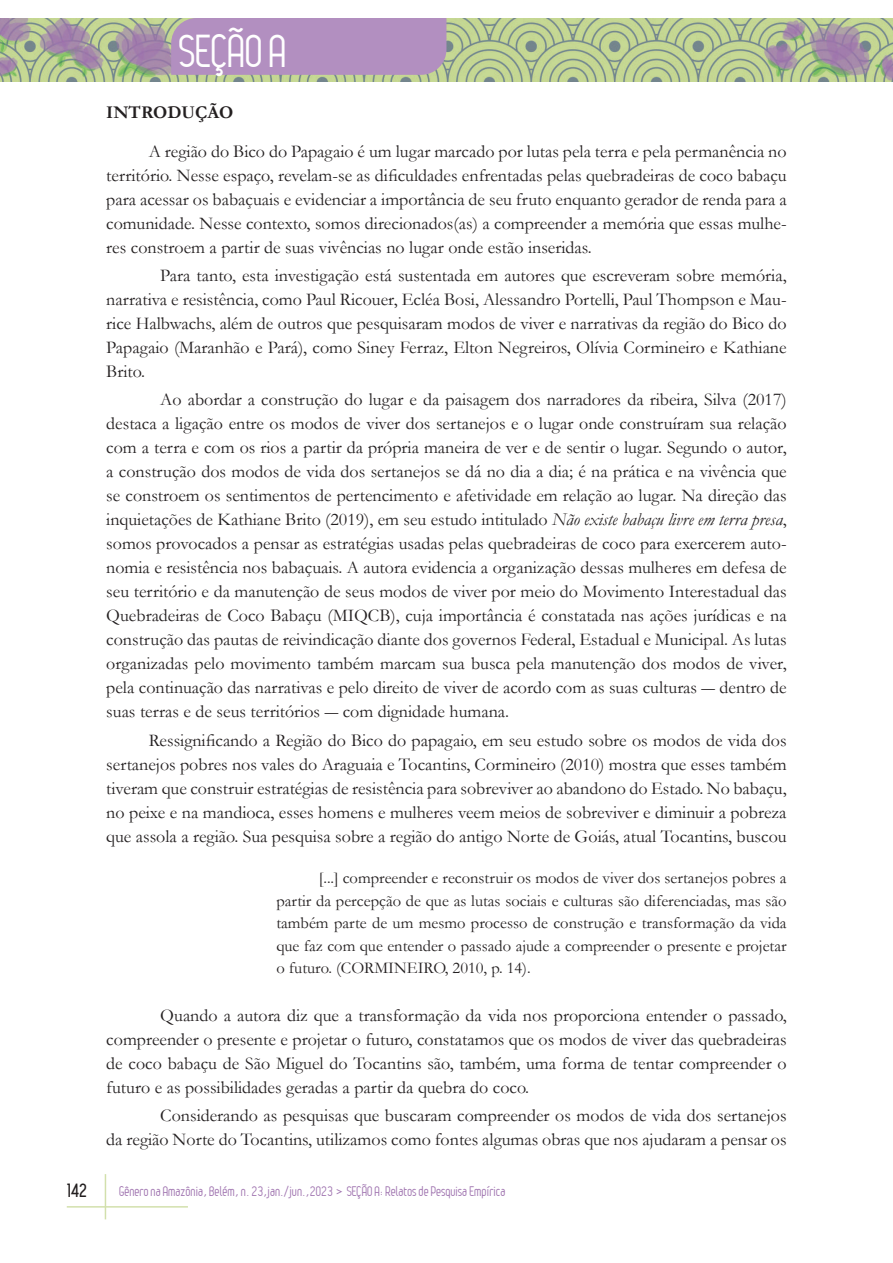
<style>
.page{position:relative;width:893px;height:1263px;background:#fff}
.page>*{position:absolute;margin:0;border:0;box-sizing:border-box;transform-origin:0 0}
.t1{font:45px "Leger";letter-spacing:-.01em;color:#fff}
.t2{font:18px/24px "Garamond";color:#231f20;text-align:justify}
.t3{font:700 18px "Garamond";color:#231f20}
.t4{font:700 18px "Leger";color:#231f20}
.t5{font:16.5px/22.5px "Garamond";color:#231f20;text-align:justify}
.t6{font:13.5px "Leger";color:#9f73af}
.s1{font-style:italic}
</style>
<div class="page">
<hr style="left:105px;top:1174px;width:1px;height:45px;background:#d2e0ac">
<hr style="left:67px;top:1206px;width:121px;height:1px;background:#d2e0ac">
<img style="left:0;top:18px;width:893px;height:64px">
<div style="left:171px;top:18px;width:275px;height:57px;background:#b28fc0"></div>
<h1 class="t1" style="left:179px;top:26px;width:110px">SEÇÃO A</h1>
<p class="t3" style="left:106px;top:100px;width:129px">INTRODUÇÃO</p>
<p class="t2" style="left:106px;top:139px;width:682px;text-indent:43px">A região do Bico do Papagaio é um lugar marcado por lutas pela terra e pela permanência no território. Nesse espaço, revelam-se as dificuldades enfrentadas pelas quebradeiras de coco babaçu para acessar os babaçuais e evidenciar a importância de seu fruto enquanto gerador de renda para a comunidade. Nesse contexto, somos direcionados(as) a compreender a memória que essas mulhe&shy;res constroem a partir de suas vivências no lugar onde estão inseridas.</p>
<p class="t2" style="left:106px;top:263px;width:682px;text-indent:54px">Para tanto, esta investigação está sustentada em autores que escreveram sobre memória, narrativa e resistência, como Paul Ricouer, Ecléa Bosi, Alessandro Portelli, Paul Thompson e Mau&shy;rice Halbwachs, além de outros que pesquisaram modos de viver e narrativas da região do Bico do Papagaio (Maranhão e Pará), como Siney Ferraz, Elton Negreiros, Olívia Cormineiro e Kathiane Brito.</p>
<p class="t2" style="left:106px;top:387px;width:682px;text-indent:54px">Ao abordar a construção do lugar e da paisagem dos narradores da ribeira, Silva (2017) destaca a ligação entre os modos de viver dos sertanejos e o lugar onde construíram sua relação com a terra e com os rios a partir da própria maneira de ver e de sentir o lugar. Segundo o autor, a construção dos modos de vida dos sertanejos se dá no dia a dia; é na prática e na vivência que se constroem os sentimentos de pertencimento e afetividade em relação ao lugar. Na direção das inquietações de Kathiane Brito (2019), em seu estudo intitulado <span class="s1">Não existe babaçu livre em terra presa</span>, somos provocados a pensar as estratégias usadas pelas quebradeiras de coco para exercerem auto&shy;nomia e resistência nos babaçuais. A autora evidencia a organização dessas mulheres em defesa de seu território e da manutenção de seus modos de viver por meio do Movimento Interestadual das Quebradeiras de Coco Babaçu (MIQCB), cuja importância é constatada nas ações jurídicas e na construção das pautas de reivindicação diante dos governos Federal, Estadual e Municipal. As lutas organizadas pelo movimento também marcam sua busca pela manutenção dos modos de viver, pela continuação das narrativas e pelo direito de viver de acordo com as suas culturas ― dentro de suas terras e de seus territórios ― com dignidade humana.</p>
<p class="t2" style="left:106px;top:727px;width:682px;text-indent:43px">Ressignificando a Região do Bico do papagaio, em seu estudo sobre os modos de vida dos sertanejos pobres nos vales do Araguaia e Tocantins, Cormineiro (2010) mostra que esses também tiveram que construir estratégias de resistência para sobreviver ao abandono do Estado. No babaçu, no peixe e na mandioca, esses homens e mulheres veem meios de sobreviver e diminuir a pobreza que assola a região. Sua pesquisa sobre a região do antigo Norte de Goiás, atual Tocantins, buscou</p>
<p class="t5" style="left:276px;top:866px;width:512px;text-indent:43px">[...] compreender e reconstruir os modos de viver dos sertanejos pobres a partir da percepção de que as lutas sociais e culturas são diferenciadas, mas são também parte de um mesmo processo de construção e transformação da vida que faz com que entender o passado ajude a compreender o presente e projetar o futuro. (CORMINEIRO, 2010, p. 14).</p>
<p class="t2" style="left:106px;top:1003px;width:682px;text-indent:54px">Quando a autora diz que a transformação da vida nos proporciona entender o passado, compreender o presente e projetar o futuro, constatamos que os modos de viver das quebradeiras de coco babaçu de São Miguel do Tocantins são, também, uma forma de tentar compreender o futuro e as possibilidades geradas a partir da quebra do coco.</p>
<p class="t2" style="left:106px;top:1103px;width:682px;text-align:right">Considerando as pesquisas que buscaram compreender os modos de vida dos sertanejos<br>da região Norte do Tocantins, utilizamos como fontes algumas obras que nos ajudaram a pensar os</p>
<p class="t4" style="left:67px;top:1180px;width:21px">142</p>
<p class="t6" style="left:119px;top:1183px;width:388px">Gênero na Amazônia, Belém, n. 23,jan./jun.,2023 &gt; SEÇÃO A: Relatos de Pesquisa Empírica</p>
</div>
